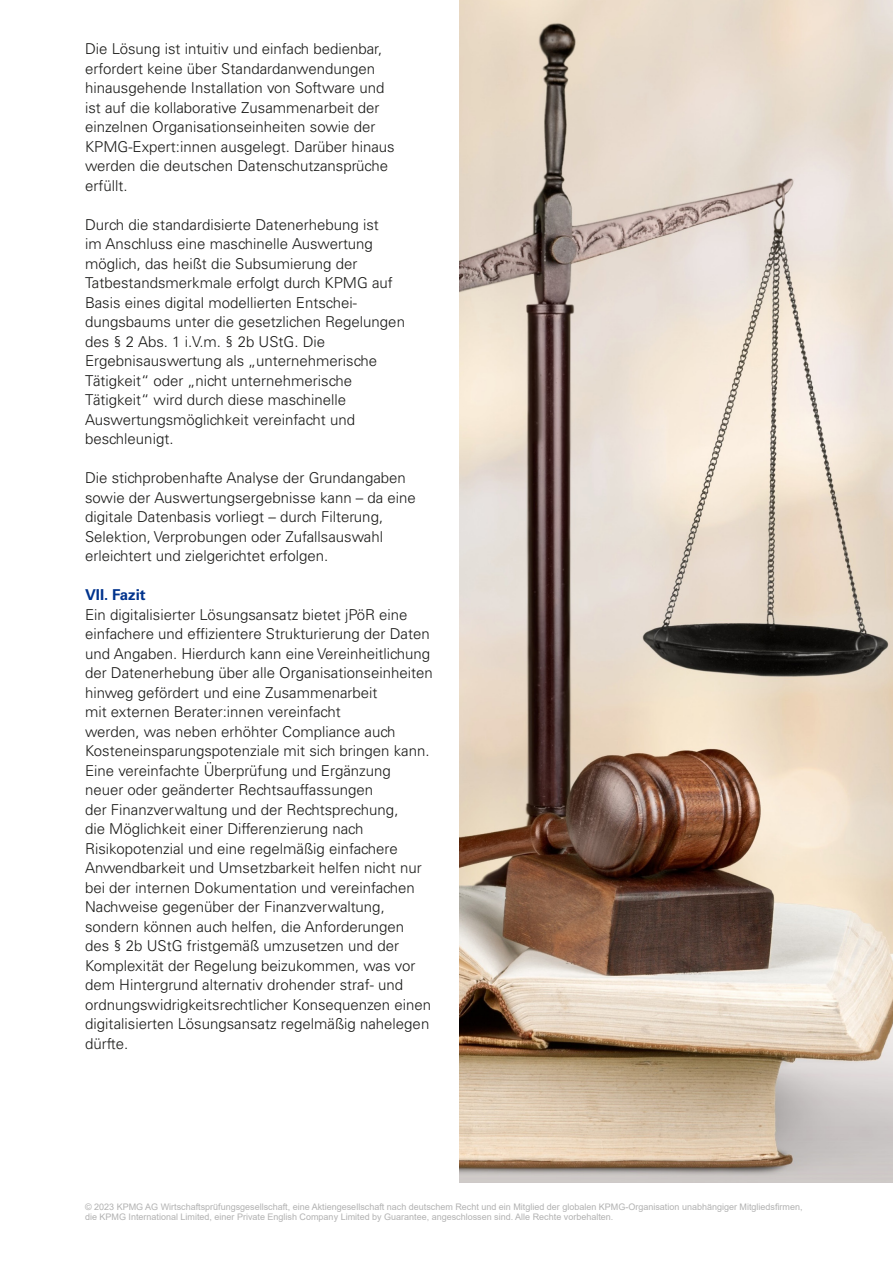
<style>
.page{position:relative;width:893px;height:1263px;background:#fff}
.page>*{position:absolute;margin:0;border:0;box-sizing:border-box;transform-origin:0 0}
.t1{font:300 15px/19.5px "Univers LT Std";color:#1a1a18}
.t2{font:700 15px "Univers LT Std";color:#00338d}
.t3{font:9px/10.8px "Arial";color:#b2b2b2}
</style>
<div class="page">
<img style="left:459px;top:0;width:434px;height:1182px">
<p class="t1" style="left:85px;top:39px;width:311px">Die Lösung ist intuitiv und einfach bedienbar, erfordert keine über Standardanwendungen hinausgehende Installation von Software und ist auf die kollaborative Zusammenarbeit der einzelnen Organisationseinheiten sowie der KPMG-Expert:innen ausgelegt. Darüber hinaus werden die deutschen Datenschutzansprüche erfüllt.</p>
<p class="t1" style="left:85px;top:214px;width:321px">Durch die standardisierte Datenerhebung ist<br>im Anschluss eine maschinelle Auswertung möglich, das heißt die Subsumierung der Tatbestandsmerkmale erfolgt durch KPMG auf Basis eines digital modellierten Entschei&shy;dungsbaums unter die gesetzlichen Regelungen des § 2 Abs. 1 i.V.m. § 2b UStG. Die Ergebnisauswertung als „unternehmerische Tätigkeit“ oder „nicht unternehmerische Tätigkeit“ wird durch diese maschinelle Auswertungsmöglichkeit vereinfacht und beschleunigt.</p>
<p class="t1" style="left:85px;top:468px;width:332px">Die stichprobenhafte Analyse der Grundangaben sowie der Auswertungsergebnisse kann – da eine digitale Datenbasis vorliegt – durch Filterung, Selektion, Verprobungen oder Zufallsauswahl erleichtert und zielgerichtet erfolgen.</p>
<p class="t2" style="left:85px;top:586px;width:62px">VII. Fazit</p>
<p class="t1" style="left:85px;top:604px;width:349px">Ein digitalisierter Lösungsansatz bietet jPöR eine einfachere und effizientere Strukturierung der Daten und Angaben. Hierdurch kann eine Vereinheitlichung der Datenerhebung über alle Organisationseinheiten hinweg gefördert und eine Zusammenarbeit<br>mit externen Berater:innen vereinfacht<br>werden, was neben erhöhter Compliance auch Kosteneinsparungspotenziale mit sich bringen kann.<br>Eine vereinfachte Überprüfung und Ergänzung neuer oder geänderter Rechtsauffassungen<br>der Finanzverwaltung und der Rechtsprechung,<br>die Möglichkeit einer Differenzierung nach Risikopotenzial und eine regelmäßig einfachere Anwendbarkeit und Umsetzbarkeit helfen nicht nur bei der internen Dokumentation und vereinfachen Nachweise gegenüber der Finanzverwaltung, sondern können auch helfen, die Anforderungen<br>des § 2b UStG fristgemäß umzusetzen und der Komplexität der Regelung beizukommen, was vor dem Hintergrund alternativ drohender straf- und ordnungswidrigkeitsrechtlicher Konsequenzen einen digitalisierten Lösungsansatz regelmäßig nahelegen dürfte.</p>
<p class="t3" style="left:85px;top:1201px;width:719px">© 2023 KPMG AG Wirtschaftsprüfungsgesellschaft, eine Aktiengesellschaft nach deutschem Recht und ein Mitglied der globalen KPMG-Organisation unabhängiger Mitgliedsfirmen, die KPMG International Limited, einer Private English Company Limited by Guarantee, angeschlossen sind. Alle Rechte vorbehalten.</p>
</div>
